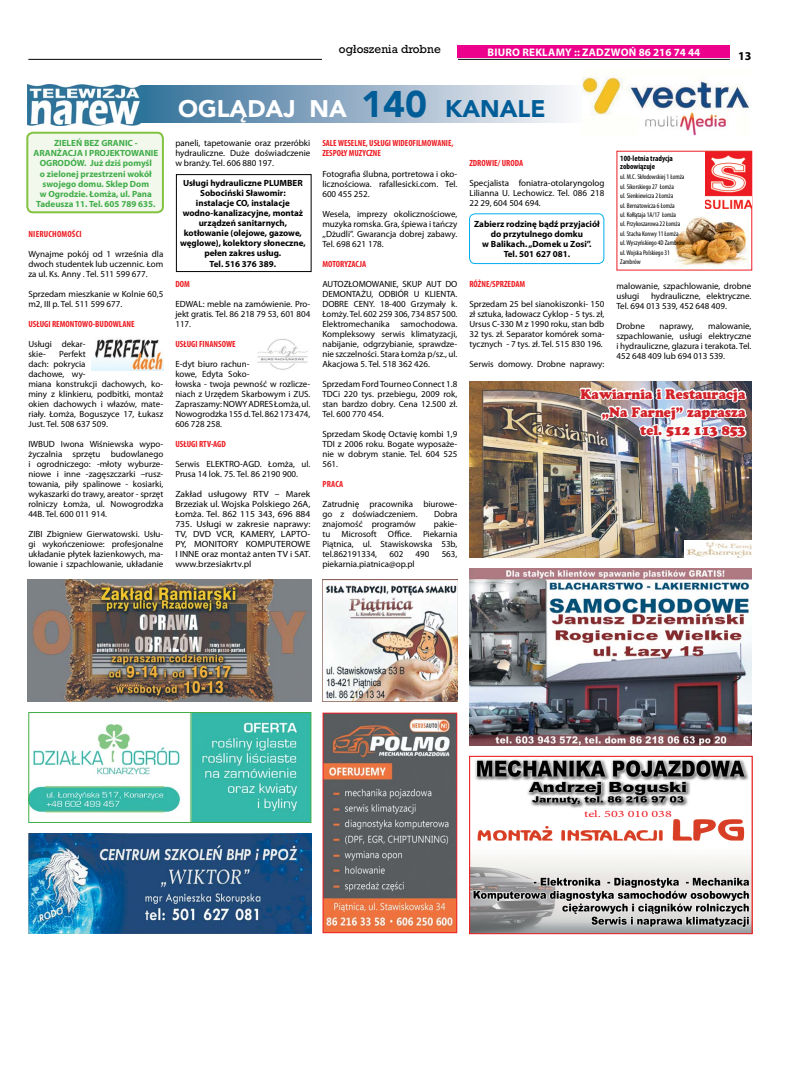
<style>
.page{position:relative;width:794px;height:1092px;background:#fff}
.page>*{position:absolute;margin:0;border:0;box-sizing:border-box;transform-origin:0 0}
.t1{font:900 24px "Avenir";color:#fff}
.t2{font:13.6px/18.1px "Cooper Black Std";color:#d2232a;text-align:right;scale:.93 1}
.t3{font:700 12px "Myriad Pro";color:#000}
.t4{font:700 11px "Myriad Pro";letter-spacing:.02em;color:#fff}
.t5{font:11px "Rockwell";color:#000}
.t6{font:9.7px "Minion Pro";color:#ed1d24;scale:1.46 1}
.t7{font:9px/10px "Myriad Pro";color:#000;text-align:justify}
.t8{font:700 9px/10px "Myriad Pro";color:#000;text-align:center}
.t9{font:9px/10px "Myriad Pro";color:#000;text-align:justify;scale:1.06 1}
.t10{font:700 9px/10px "Myriad Pro";color:#41ad49;text-align:center}
.t11{font:700 condensed 9px/10px "Myriad Pro";color:#ed1d24}
.t12{font:700 condensed 9px "Myriad Pro";letter-spacing:.02em;color:#ed1d24}
.t13{font:700 condensed 8px/8.4px "Myriad Pro";color:#000}
.t14{font:condensed 7px/9.4px "Myriad Pro";color:#000}
.s1{font-size:37px;color:#005d98}
.s2{color:#005d98}
</style>
<div class="page">
<hr style="left:28px;top:59px;width:702px;height:1px;background:#000">
<div style="left:322px;top:45px;width:136px;height:17px;background:#fff"></div>
<div style="left:458px;top:45px;width:272px;height:13px;background:#ec008c"></div>
<div style="left:27px;top:133px;width:136px;height:79px;background:#f2f8ec;border-radius:6px"></div>
<div style="left:26px;top:132px;width:138px;height:81px;border:2px solid #82c341;border-radius:6px"></div>
<img style="left:471px;top:759px;width:279px;height:172px">
<div style="left:469px;top:756px;width:283px;height:177px;border:1px solid #ed1d24"></div>
<img style="left:257px;top:339px;width:51px;height:31px">
<div style="left:140px;top:86px;width:448px;height:37px;background:linear-gradient(to right,#336f98,#fff8fb)"></div>
<img style="left:582px;top:76px;width:167px;height:60px">
<img style="left:27px;top:85px;width:113px;height:41px">
<div style="left:176px;top:174px;width:135px;height:98px;border:1px solid #000"></div>
<img style="left:91px;top:339px;width:73px;height:32px">
<img style="left:30px;top:714px;width:279px;height:106px">
<div style="left:28px;top:712px;width:283px;height:110px;border:1px solid #41ad49"></div>
<div style="left:469px;top:213px;width:135px;height:51px;border:1px solid #00aeef;border-radius:6px"></div>
<img style="left:28px;top:833px;width:283px;height:100px">
<img style="left:325px;top:714px;width:130px;height:216px">
<div style="left:323px;top:712px;width:134px;height:220px;border:1px solid #ed1d24"></div>
<img style="left:674px;top:217px;width:74px;height:51px">
<img style="left:705px;top:151px;width:46px;height:57px">
<img style="left:322px;top:580px;width:136px;height:121px">
<img style="left:28px;top:580px;width:283px;height:121px">
<img style="left:469px;top:569px;width:282px;height:176px">
<img style="left:469px;top:382px;width:282px;height:176px">
<img style="left:578px;top:386px;width:170px;height:136px">
<div style="left:684px;top:540px;width:68px;height:18px;background:#fff"></div>
<img style="left:686px;top:542px;width:65px;height:16px">
<p class="t5" style="left:339px;top:43px;width:103px">ogłoszenia drobne</p>
<p class="t4" style="left:487px;top:45px;width:214px">BIURO REKLAMY :: ZADZWOŃ 86 216 74 44</p>
<h3 class="t3" style="left:738px;top:48px;width:15px">13</h3>
<p class="t10" style="left:33px;top:138px;width:126px">ZIELEŃ BEZ GRANIC -<br>ARANŻACJA I PROJEKTOWANIE<br>OGRODÓW. Już dziś pomyśl<br>o zielonej przestrzeni wokół swojego domu. Sklep Dom<br>w Ogrodzie. Łomża, ul. Pana<br>Tadeusza 11. Tel. 605 789 635.</p>
<p class="t12" style="left:28px;top:228px;width:55px">NIERUCHOMOŚCI</p>
<p class="t7" style="left:28px;top:248px;width:136px">Wynajme pokój od 1 września dla dwoch studentek lub uczennic. Łom za ul. Ks. Anny . Tel. 511 599 677.</p>
<p class="t7" style="left:28px;top:288px;width:136px">Sprzedam mieszkanie w Kolnie 60,5 m2, III p. Tel. 511 599 677.</p>
<p class="t11" style="left:28px;top:318px;width:108px">USŁUGI REMONTOWO-BUDOWLANE</p>
<p class="t7" style="left:28px;top:338px;width:59px">Usługi dekar&shy;skie-</p>
<p class="t7" style="left:28px;top:348px;width:136px;text-align:left;text-indent:31px">Perfekt<br>dach: pokrycia<br>dachowe, wy-<br>miana konstrukcji dachowych, ko&shy;miny z klinkieru, podbitki, montaż okien dachowych i włazów, mate&shy;riały. Łomża, Boguszyce 17, Łukasz<br>Just. Tel. 508 637 509.</p>
<p class="t7" style="left:28px;top:438px;width:136px">IWBUD Iwona Wiśniewska wypo&shy;życzalnia sprzętu budowlanego i ogrodniczego: -młoty wyburze&shy;niowe i inne -zagęszczarki –rusz&shy;towania, piły spalinowe - kosiarki, wykaszarki do trawy, areator - sprzęt rolniczy Łomża, ul. Nowogrodzka 44B. Tel. 600 011 914.</p>
<p class="t7" style="left:28px;top:528px;width:136px">ZIBI Zbigniew Gierwatowski. Usłu&shy;gi wykończeniowe: profesjonalne układanie płytek łazienkowych, ma&shy;lowanie i szpachlowanie, układanie</p>
<h1 class="t1" style="left:178px;top:88px;width:369px">OGLĄDAJ NA <span class="s1">140</span> <span class="s2">KANALE</span></h1>
<p class="t7" style="left:175px;top:138px;width:136px">paneli, tapetowanie oraz przeróbki hydrauliczne. Duże doświadczenie w branży. Tel. 606 880 197.</p>
<p class="t8" style="left:180px;top:178px;width:127px">Usługi hydrauliczne PLUMBER<br>Sobociński Sławomir: instalacje CO, instalacje wodno-kanalizacyjne, montaż urządzeń sanitarnych, kotłowanie (olejowe, gazowe, węglowe), kolektory słoneczne, pełen zakres usług.<br>Tel. 516 376 389.</p>
<p class="t11" style="left:175px;top:278px;width:16px">DOM</p>
<p class="t7" style="left:175px;top:298px;width:136px">EDWAL: meble na zamówienie. Pro&shy;jekt gratis. Tel. 86 218 79 53, 601 804<br>117.</p>
<p class="t11" style="left:175px;top:338px;width:62px">USŁUGI FINANSOWE</p>
<p class="t7" style="left:175px;top:358px;width:136px;text-align:left">E-dyt biuro rachun-<br>kowe, Edyta Soko-<br>łowska - twoja pewność w rozlicze&shy;niach z Urzędem Skarbowym i ZUS.<br>Zapraszamy: NOWY ADRES Łomża, ul.<br>Nowogrodzka 155 d. Tel. 862 173 474,<br>606 728 258.</p>
<p class="t11" style="left:175px;top:438px;width:52px">USŁUGI RTV-AGD</p>
<p class="t7" style="left:175px;top:458px;width:136px">Serwis ELEKTRO-AGD. Łomża, ul.<br>Prusa 14 lok. 75. Tel. 86 2190 900.</p>
<p class="t9" style="left:175px;top:488px;width:129px">Zakład usługowy RTV – Marek Brzeziak ul. Wojska Polskiego 26A, Łomża. Tel. 862 115 343, 696 884<br>735. Usługi w zakresie naprawy:<br>TV, DVD VCR, KAMERY, LAPTO-PY, MONITORY KOMPUTEROWE I INNE oraz montaż anten TV i SAT. www.brzesiakrtv.pl</p>
<p class="t11" style="left:322px;top:138px;width:133px">SALE WESELNE, USŁUGI WIDEOFILMOWANIE,<br>ZESPOŁY MUZYCZNE</p>
<p class="t7" style="left:322px;top:168px;width:136px">Fotografia ślubna, portretowa i oko&shy;licznościowa. rafallesicki.com. Tel.<br>600 455 252.</p>
<p class="t7" style="left:322px;top:208px;width:136px">Wesela, imprezy okolicznościowe, muzyka romska. Gra, śpiewa i tańczy ,,Dżudli”. Gwarancja dobrej zabawy.<br>Tel. 698 621 178.</p>
<p class="t11" style="left:322px;top:258px;width:45px">MOTORYZACJA</p>
<p class="t7" style="left:322px;top:278px;width:136px">AUTOZŁOMOWANIE, SKUP AUT DO DEMONTAŻU, ODBIÓR U KLIENTA.<br>DOBRE CENY. 18-400 Grzymały k.<br>Łomży. Tel. 602 259 306, 734 857 500.<br>Elektromechanika samochodowa.<br>Kompleksowy serwis klimatyzacji, nabijanie, odgrzybianie, sprawdze&shy;nie szczelności. Stara Łomża p/sz., ul.<br>Akacjowa 5. Tel. 518 362 426.</p>
<p class="t7" style="left:322px;top:378px;width:136px">Sprzedam Ford Tourneo Connect 1.8<br>TDCi 220 tys. przebiegu, 2009 rok, stan bardzo dobry. Cena 12.500 zł.<br>Tel. 600 770 454.</p>
<p class="t7" style="left:322px;top:428px;width:136px">Sprzedam Skodę Octavię kombi 1,9<br>TDI z 2006 roku. Bogate wyposaże&shy;nie w dobrym stanie. Tel. 604 525<br>561.</p>
<p class="t11" style="left:322px;top:478px;width:22px">PRACA</p>
<p class="t7" style="left:322px;top:498px;width:136px">Zatrudnię pracownika biurowe&shy;go z doświadczeniem.</p>
<p class="t7" style="left:434px;top:508px;width:25px">Dobra</p>
<p class="t7" style="left:322px;top:518px;width:136px;text-indent:112px">pakie&shy;tu Microsoft Office. Piekarnia Piątnica, ul. Stawiskowska 53b, tel.862191334,</p>
<p class="t7" style="left:322px;top:518px;width:95px">znajomość programów</p>
<p class="t7" style="left:389px;top:548px;width:15px">602</p>
<p class="t7" style="left:415px;top:548px;width:15px">490</p>
<p class="t7" style="left:442px;top:548px;width:17px">563,</p>
<p class="t7" style="left:322px;top:558px;width:94px">piekarnia.piatnica@op.pl</p>
<p class="t11" style="left:469px;top:158px;width:55px">ZDROWIE/ URODA</p>
<p class="t7" style="left:469px;top:178px;width:136px">Specjalista foniatra-otolaryngolog Lilianna U. Lechowicz. Tel. 086 218<br>22 29, 604 504 694.</p>
<p class="t8" style="left:474px;top:218px;width:127px">Zabierz rodzinę bądź przyjaciół do przytulnego domku<br>w Balikach. „Domek u Zosi”.<br>Tel. 501 627 081.</p>
<p class="t11" style="left:469px;top:278px;width:57px">RÓŻNE/SPRZEDAM</p>
<p class="t7" style="left:469px;top:298px;width:136px">Sprzedam 25 bel sianokiszonki- 150 zł sztuka, ładowacz Cyklop - 5 tys. zł, Ursus C-330 M z 1990 roku, stan bdb 32 tys. zł. Separator komórek soma&shy;tycznych - 7 tys. zł. Tel. 515 830 196.</p>
<p class="t7" style="left:469px;top:358px;width:136px">Serwis domowy. Drobne naprawy:</p>
<p class="t13" style="left:620px;top:153px;width:54px">100-letnia tradycja zobowiązuje</p>
<p class="t14" style="left:620px;top:172px;width:66px">ul. M.C. Skłodowskiej 1 Łomża ul. Sikorskiego 27 Łomża<br>ul. Sienkiewicza 2 Łomża<br>ul. Bernatowicza 6 Łomża<br>ul. Kołłątaja 1A/17 Łomża<br>ul. Przykoszarowa 22 Łomża ul. Stacha Konwy 11 Łomża ul. Wyszyńskiego 4D Zambrów ul. Wojska Polskiego 31<br>Zambrów</p>
<p class="t7" style="left:616px;top:280px;width:136px">malowanie, szpachlowanie, drobne usługi</p>
<p class="t7" style="left:616px;top:290px;width:136px;text-indent:35px">hydrauliczne, elektryczne.<br>Tel. 694 013 539, 452 648 409.</p>
<p class="t7" style="left:616px;top:320px;width:30px">Drobne</p>
<p class="t7" style="left:659px;top:320px;width:36px">naprawy,</p>
<p class="t7" style="left:616px;top:320px;width:136px;text-indent:92px">malowanie, szpachlowanie, usługi elektryczne i hydrauliczne, glazura i terakota. Tel.<br>452 648 409 lub 694 013 539.</p>
<h2 class="t2" style="left:580px;top:384px;width:179px">Kawiarnia i Restauracja „Na Farnej” zaprasza tel. 512 113 853</h2>
<p class="t6" style="left:584px;top:807px;width:62px">tel. 503 010 038</p>
</div>
